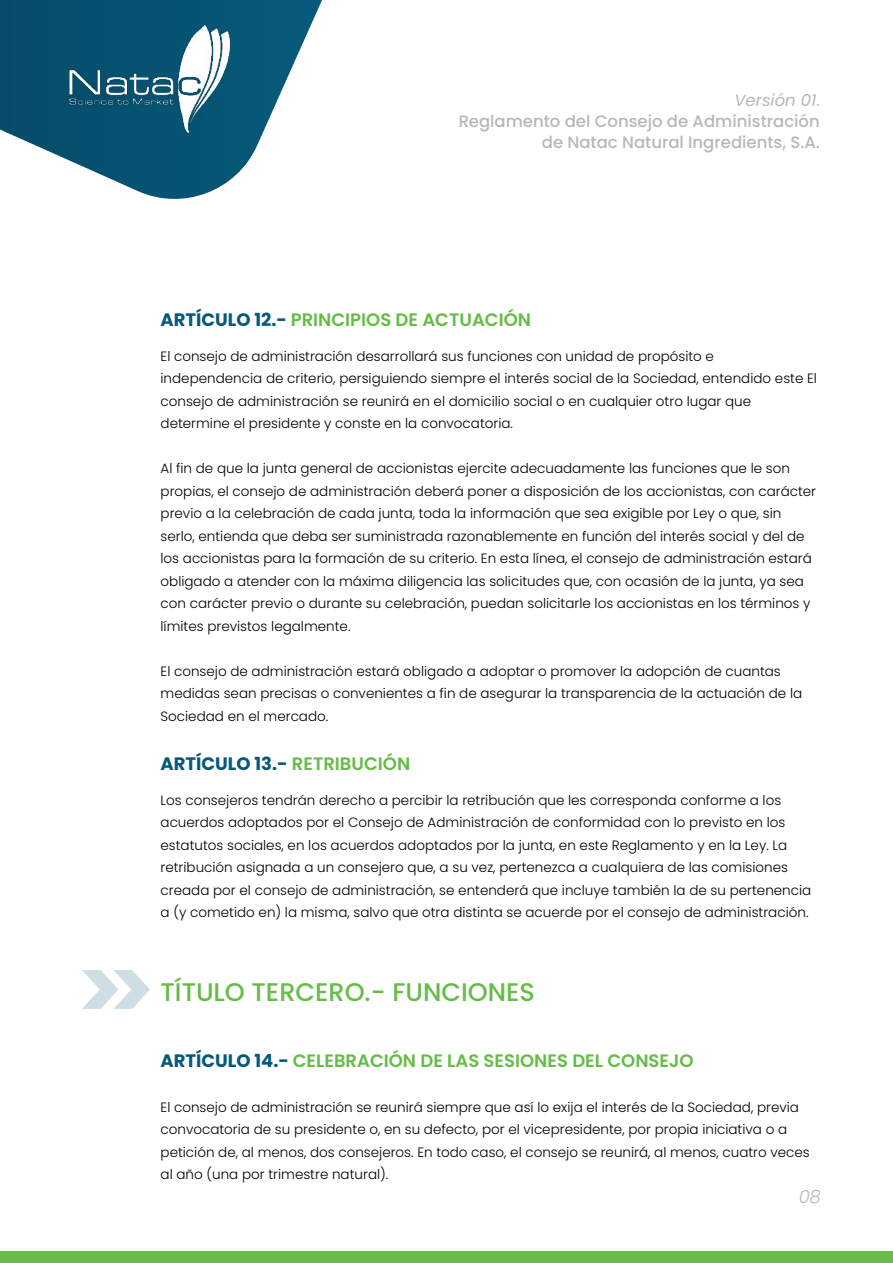
<style>
.page{position:relative;width:893px;height:1263px;background:#fff}
.page>*{position:absolute;margin:0;border:0;box-sizing:border-box;transform-origin:0 0}
.t1{font:500 25.5px "Poppins";color:#65bc46}
.t2{font:600 18px "Poppins";color:#65bc46}
.t3{font:700 18px "Poppins";color:#06597a}
.t4{font:italic 300 18px "Poppins";color:#84878c}
.t5{font:500 16.5px/21px "Poppins";color:#84878c;text-align:right}
.t6{font:300 13.5px/22.5px "Poppins";color:#000}
.s1{font-weight:400;font-style:italic}
.s2{font-weight:400}
.s3{font-weight:700;color:#06597a}
.s4{font-weight:600;color:#65bc46}
</style>
<div class="page">
<svg style="left:0;top:0;width:322px;height:199px"></svg>
<img style="left:57px;top:9px;width:186px;height:137px">
<div style="left:0;top:1251px;width:893px;height:12px;background:#65bc46"></div>
<svg style="left:82px;top:970px;width:68px;height:39px"></svg>
<p class="t5" style="left:458px;top:90px;width:363px"><span class="s1">Versión 01</span><span class="s2">.<br></span>Reglamento del Consejo de Administración de Natac Natural Ingredients, S.A.</p>
<h2 class="t2" style="left:161px;top:309px;width:372px"><span class="s3">ARTÍCULO 12.-</span> PRINCIPIOS DE ACTUACIÓN</h2>
<p class="t6" style="left:161px;top:345px;width:658px">El consejo de administración desarrollará sus funciones con unidad de propósito e independencia de criterio, persiguiendo siempre el interés social de la Sociedad, entendido este El consejo de administración se reunirá en el domicilio social o en cualquier otro lugar que determine el presidente y conste en la convocatoria.</p>
<p class="t6" style="left:161px;top:457px;width:657px">Al fin de que la junta general de accionistas ejercite adecuadamente las funciones que le son propias, el consejo de administración deberá poner a disposición de los accionistas, con carácter previo a la celebración de cada junta, toda la información que sea exigible por Ley o que, sin serlo, entienda que deba ser suministrada razonablemente en función del interés social y del de los accionistas para la formación de su criterio. En esta línea, el consejo de administración estará obligado a atender con la máxima diligencia las solicitudes que, con ocasión de la junta, ya sea con carácter previo o durante su celebración, puedan solicitarle los accionistas en los términos y límites previstos legalmente.</p>
<p class="t6" style="left:161px;top:660px;width:643px">El consejo de administración estará obligado a adoptar o promover la adopción de cuantas medidas sean precisas o convenientes a fin de asegurar la transparencia de la actuación de la<br>Sociedad en el mercado.</p>
<h2 class="t3" style="left:161px;top:753px;width:251px">ARTÍCULO 13.- <span class="s4">RETRIBUCIÓN</span></h2>
<p class="t6" style="left:161px;top:789px;width:652px">Los consejeros tendrán derecho a percibir la retribución que les corresponda conforme a los acuerdos adoptados por el Consejo de Administración de conformidad con lo previsto en los estatutos sociales, en los acuerdos adoptados por la junta, en este Reglamento y en la Ley. La retribución asignada a un consejero que, a su vez, pertenezca a cualquiera de las comisiones creada por el consejo de administración, se entenderá que incluye también la de su pertenencia a (y cometido en) la misma, salvo que otra distinta se acuerde por el consejo de administración.</p>
<h1 class="t1" style="left:161px;top:977px;width:376px">TÍTULO TERCERO.- FUNCIONES</h1>
<h2 class="t2" style="left:161px;top:1050px;width:534px"><span class="s3">ARTÍCULO 14.-</span> CELEBRACIÓN DE LAS SESIONES DEL CONSEJO</h2>
<p class="t6" style="left:161px;top:1096px;width:651px">El consejo de administración se reunirá siempre que así lo exija el interés de la Sociedad, previa convocatoria de su presidente o, en su defecto, por el vicepresidente, por propia iniciativa o a petición de, al menos, dos consejeros. En todo caso, el consejo se reunirá, al menos, cuatro veces al año (una por trimestre natural).</p>
<h2 class="t4" style="left:798px;top:1186px;width:24px">08</h2>
</div>
